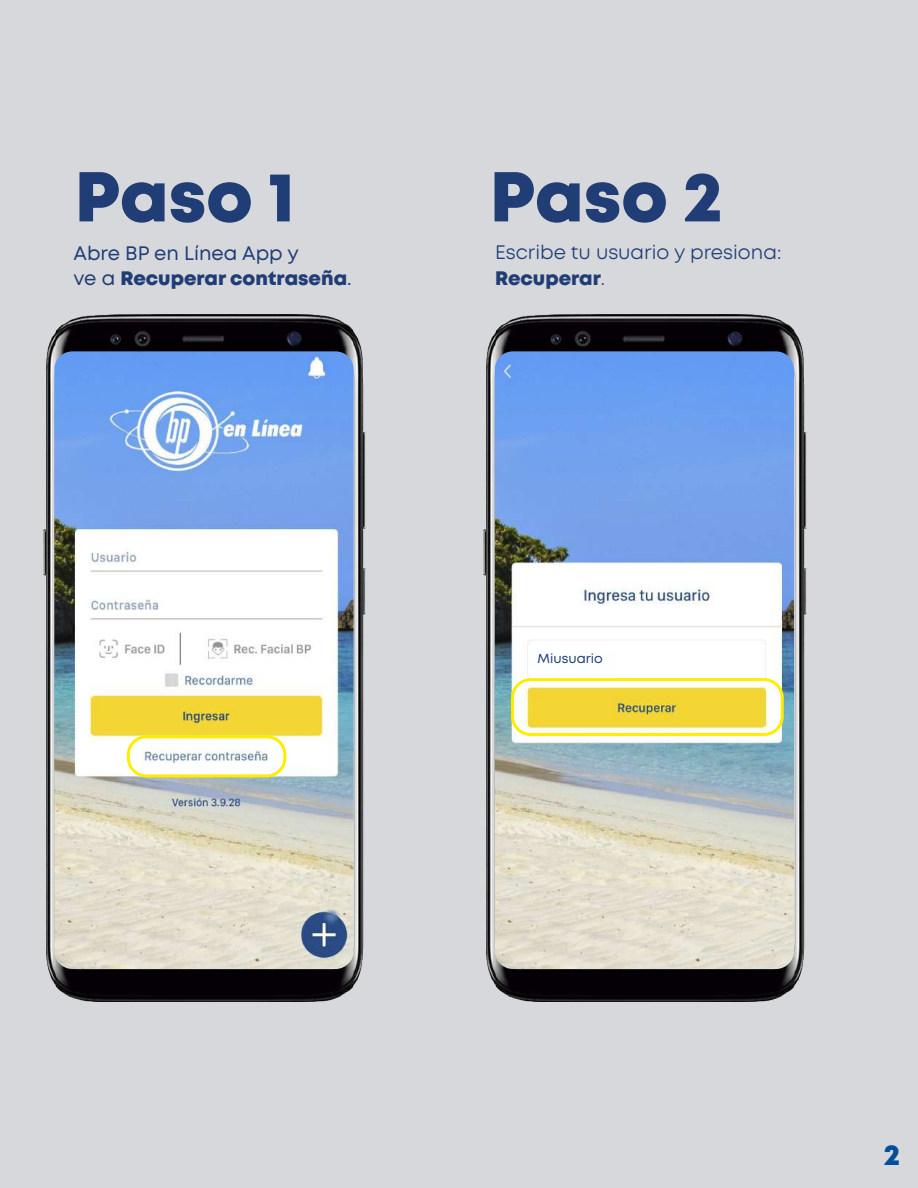
<style>
.page{position:relative;width:918px;height:1188px;background:#d7d8dc}
.page>*{position:absolute;margin:0;border:0;box-sizing:border-box;transform-origin:0 0}
.t1{font:800 70.35px "Mont";color:#203d76}
.t2{font:800 29.1px "Mont";color:#004f98}
.t3{font:19.5px/25.5px "Mont";color:#203d76}
.t4{font:19.5px/25.5px "Mont";color:#203d76}
.t5{font:13.05px "Mont";color:#203d76}
.s1{font-weight:800}
</style>
<div class="page">
<img style="left:43px;top:314px;width:323px;height:688px">
<img style="left:54px;top:351px;width:300px;height:618px">
<div style="left:127px;top:735px;width:159px;height:42px;border:3px solid #ffed00;border-radius:18px"></div>
<img style="left:484px;top:314px;width:322px;height:688px">
<img style="left:495px;top:351px;width:299px;height:618px">
<div style="left:511px;top:678px;width:273px;height:58px;border:3px solid #ffed00;border-radius:18px"></div>
<div style="left:531px;top:650px;width:85px;height:24px;background:#fcfeff"></div>
<h1 class="t1" style="left:75px;top:151px;width:221px">Paso 1</h1>
<p class="t3" style="left:73px;top:240px;width:280px">Abre BP en Línea App y<br>ve a <span class="s1">Recuperar contraseña</span>.</p>
<h1 class="t1" style="left:490px;top:151px;width:235px">Paso 2</h1>
<p class="t4" style="left:495px;top:240px;width:288px">Escribe tu usuario y presiona:<br><span class="s1">Recuperar</span>.</p>
<p class="t5" style="left:538px;top:650px;width:67px">Miusuario</p>
<h2 class="t2" style="left:884px;top:1136px;width:18px">2</h2>
</div>
